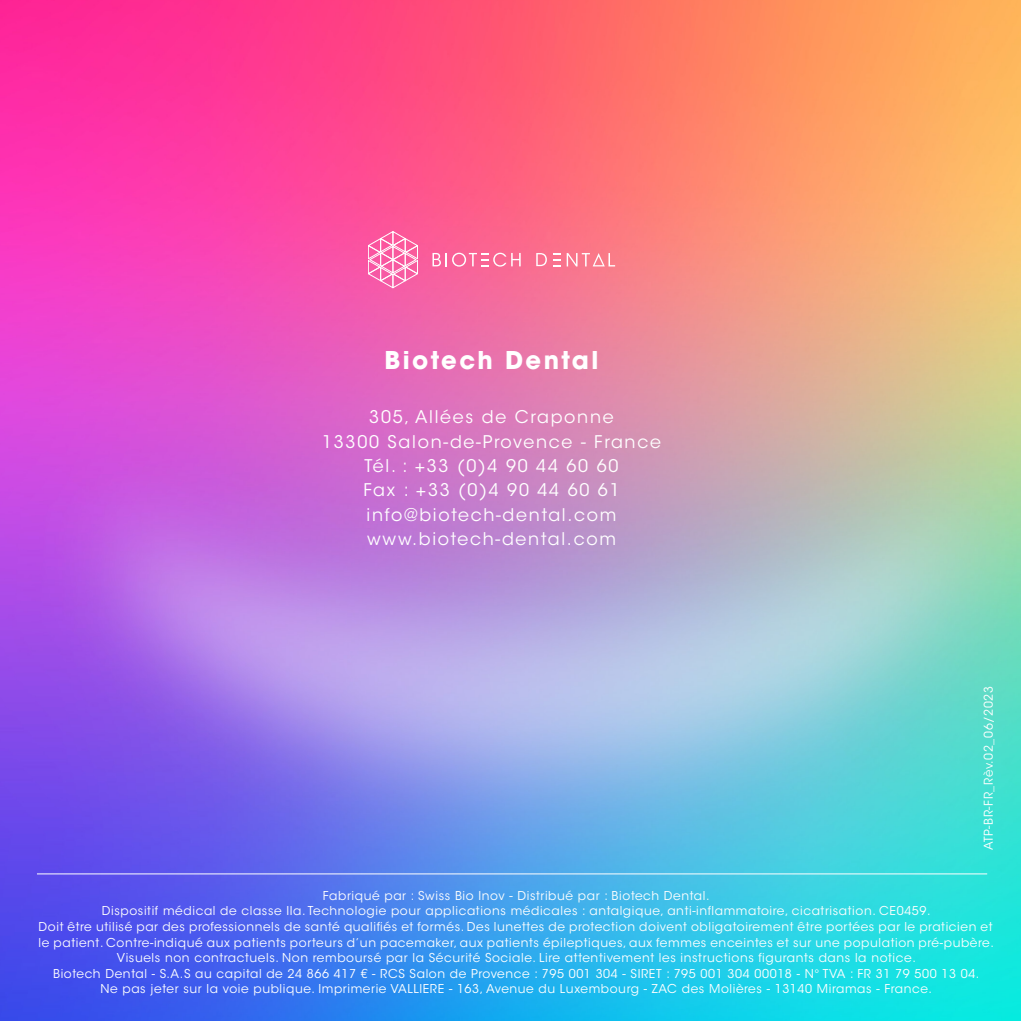
<style>
.page{position:relative;width:1021px;height:1021px;background:#fff}
.page>*{position:absolute;margin:0;border:0;box-sizing:border-box;transform-origin:0 0}
.t1{font:700 24.4px "ITC Avant Garde Std";letter-spacing:.1em;color:#fff}
.t2{font:17.4px "ITC Avant Garde Std";letter-spacing:.1em;color:#fff}
.t3{font:12.2px/15.6px "ITC Avant Garde Std";letter-spacing:.05em;color:#fff;text-align:center}
.t4{font:12px "ITC Avant Garde Std";letter-spacing:.05em;color:#fff}
</style>
<div class="page">
<img style="left:0;top:0;width:1020px;height:1020px">
<hr style="left:37px;top:873px;width:950px;height:1px;background:#fff">
<svg style="left:432px;top:253px;width:88px;height:13px"></svg>
<svg style="left:553px;top:253px;width:7px;height:13px"></svg>
<svg style="left:566px;top:253px;width:49px;height:13px"></svg>
<svg style="left:536px;top:253px;width:11px;height:13px"></svg>
<svg style="left:368px;top:231px;width:50px;height:57px;background:#fa83b8"></svg>
<p class="t1" style="left:384px;top:344px;width:215px">Biotech Dental</p>
<p class="t2" style="left:369px;top:406px;width:246px">305, Allées de Craponne</p>
<p class="t2" style="left:322px;top:431px;width:340px">13300 Salon-de-Provence - France</p>
<p class="t2" style="left:364px;top:455px;width:255px">Tél. : +33 (0)4 90 44 60 60</p>
<p class="t2" style="left:363px;top:479px;width:258px">Fax : +33 (0)4 90 44 60 61</p>
<p class="t2" style="left:366px;top:503px;width:251px">info@biotech-dental.com</p>
<p class="t2" style="left:367px;top:528px;width:250px">www.biotech-dental.com</p>
<p class="t4" style="left:981px;top:850px;width:165px;rotate:-90deg">ATP-BR-FR_Rèv.02_06/2023</p>
<p class="t3" style="left:323px;top:887px;width:388px">Fabriqué par : Swiss Bio Inov - Distribué par : Biotech Dental.</p>
<p class="t3" style="left:102px;top:903px;width:830px">Dispositif médical de classe IIa. Technologie pour applications médicales : antalgique, anti-inflammatoire, cicatrisation. CE0459.</p>
<p class="t3" style="left:39px;top:918px;width:956px">Doit être utilisé par des professionnels de santé qualifiés et formés. Des lunettes de protection doivent obligatoirement être portées par le praticien et le patient. Contre-indiqué aux patients porteurs d’un pacemaker, aux patients épileptiques, aux femmes enceintes et sur une population pré-pubère.<br>Visuels non contractuels. Non remboursé par la Sécurité Sociale. Lire attentivement les instructions figurants dans la notice.</p>
<p class="t3" style="left:53px;top:965px;width:927px">Biotech Dental - S.A.S au capital de 24 866 417 € - RCS Salon de Provence : 795 001 304 - SIRET : 795 001 304 00018 - N° TVA : FR 31 79 500 13 04.</p>
<p class="t3" style="left:100px;top:981px;width:833px">Ne pas jeter sur la voie publique. Imprimerie VALLIERE - 163, Avenue du Luxembourg - ZAC des Molières - 13140 Miramas - France.</p>
</div>
